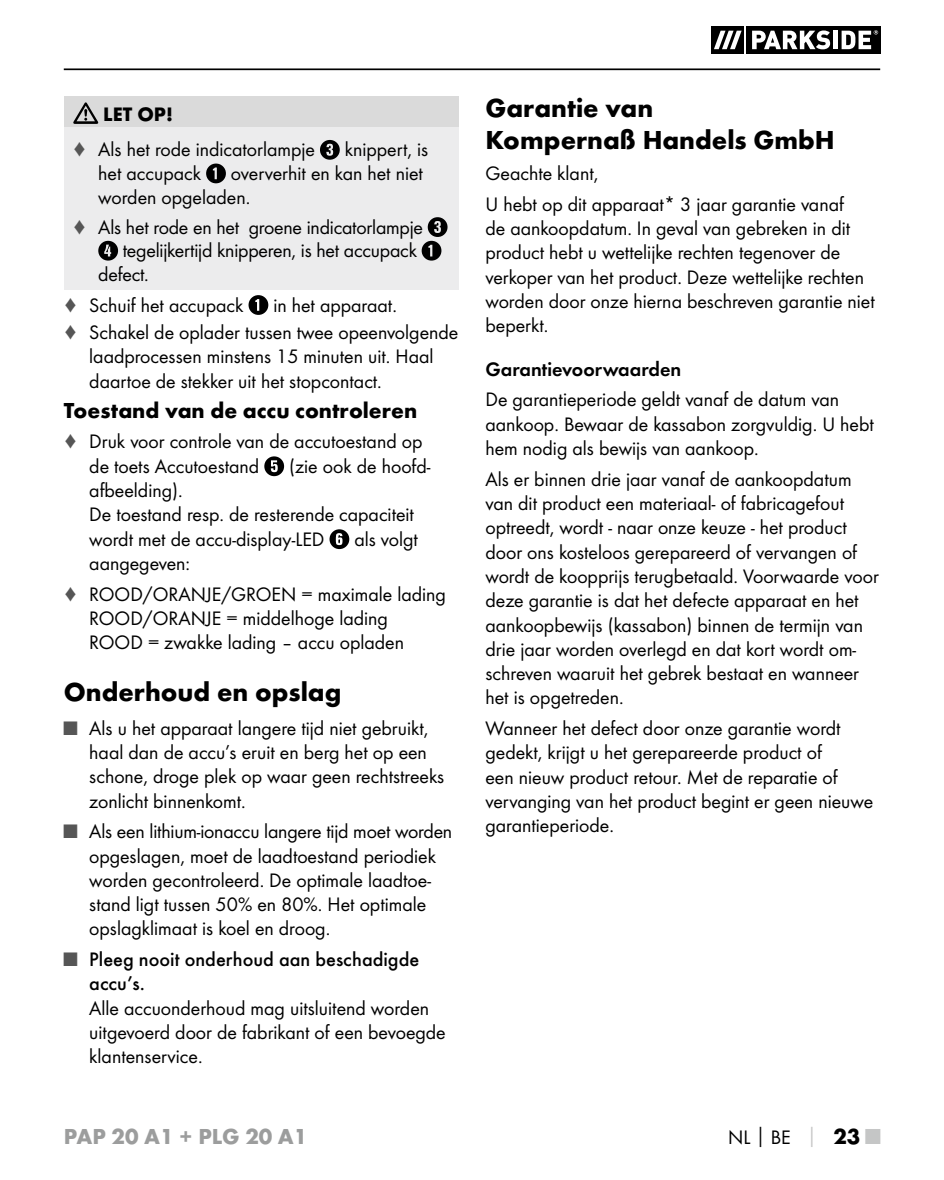
<style>
.page{position:relative;width:944px;height:1180px;background:#fff}
.page>*{position:absolute;margin:0;border:0;box-sizing:border-box;transform-origin:0 0}
.t1{font:700 27px/32.4px "Futura";color:#000}
.t2{font:700 22.5px "Futura";color:#000}
.t3{font:700 22.5px "Futura";color:#9c9d9d}
.t4{font:20.25px/24.3px "Futura Boo";color:#000}
.t5{font:500 20.25px/24.3px "Futura";color:#000}
.t6{font:20.25px "Futura Dem";color:#000}
.t7{font:700 20.25px "Futura";color:#000}
.s1{color:#565656}
.s2{font-family:"Futura Boo";font-weight:400;color:#565656}
.s3{font-family:"Futura";font-weight:700}
.s4{font-family:"Futura";font-weight:700;color:#c5c6c6}
.s5{font-family:"Futura";font-weight:700;font-size:22.5px}
.s6{font-family:"Futura";font-weight:700;font-size:22.5px;color:#c5c6c6}
</style>
<div class="page">
<hr style="left:64px;top:68px;width:816px;height:2px;background:#000">
<div style="left:712px;top:26px;width:32px;height:28px;background:#000"></div>
<div style="left:746px;top:26px;width:134px;height:28px;background:#000"></div>
<svg style="left:714px;top:31px;width:28px;height:18px"></svg>
<svg style="left:752px;top:31px;width:78px;height:18px"></svg>
<div style="left:833px;top:31px;width:5px;height:18px;background:#fff"></div>
<svg style="left:842px;top:30px;width:36px;height:19px"></svg>
<div style="left:64px;top:96px;width:394px;height:32px;background:#dadada"></div>
<div style="left:64px;top:128px;width:394px;height:162px;background:#ececed"></div>
<svg style="left:73px;top:102px;width:25px;height:22px"></svg>
<svg style="left:320px;top:140px;width:20px;height:20px"></svg>
<svg style="left:206px;top:164px;width:20px;height:19px"></svg>
<svg style="left:98px;top:241px;width:20px;height:20px"></svg>
<svg style="left:422px;top:217px;width:26px;height:44px"></svg>
<svg style="left:249px;top:295px;width:19px;height:20px"></svg>
<svg style="left:264px;top:456px;width:20px;height:20px"></svg>
<svg style="left:330px;top:529px;width:19px;height:20px"></svg>
<p class="t7" style="left:103px;top:102px;width:71px">LET OP!</p>
<p class="t4" style="left:73px;top:137px;width:244px"><span class="s1">♦</span> Als het rode indicatorlampje</p>
<p class="t4" style="left:345px;top:137px;width:85px">knippert, is</p>
<p class="t4" style="left:98px;top:161px;width:104px">het accupack</p>
<p class="t4" style="left:98px;top:161px;width:326px;line-height:23.6px;text-indent:133px">oververhit en kan het niet worden opgeladen.</p>
<p class="t4" style="left:73px;top:215px;width:352px"><span class="s1">♦</span> Als het rode en het groene indicatorlampje</p>
<p class="t4" style="left:123px;top:238px;width:296px">tegelijkertijd knipperen, is het accupack</p>
<p class="t4" style="left:98px;top:262px;width:49px">defect.</p>
<p class="t4" style="left:64px;top:292px;width:181px"><span class="s1">♦</span> Schuif het accupack</p>
<p class="t4" style="left:64px;top:291px;width:396px;line-height:27.4px;text-indent:210px">in het apparaat.<br><span class="s1">♦</span> Schakel de oplader tussen twee opeenvolgende</p>
<p class="t4" style="left:89px;top:344px;width:346px">laadprocessen minstens 15 minuten uit. Haal daartoe de stekker uit het stopcontact.</p>
<p class="t2" style="left:64px;top:396px;width:355px">Toestand van de accu controleren</p>
<p class="t4" style="left:89px;top:429px;width:335px;text-indent:-26px"><span class="s1">♦</span> Druk voor controle van de accutoestand op de toets Accutoestand</p>
<p class="t4" style="left:289px;top:454px;width:143px">(zie ook de hoofd-</p>
<p class="t4" style="left:89px;top:478px;width:326px">afbeelding).<br>De toestand resp. de resterende capaciteit wordt met de accu-display-LED</p>
<p class="t4" style="left:354px;top:527px;width:65px">als volgt</p>
<p class="t4" style="left:64px;top:548px;width:384px;line-height:30.6px;text-indent:26px">aangegeven:<br><span class="s1">♦</span> ROOD/ORANJE/GROEN = maximale lading</p>
<p class="t4" style="left:89px;top:606px;width:316px">ROOD/ORANJE = middelhoge lading<br>ROOD = zwakke lading – accu opladen</p>
<h1 class="t1" style="left:64px;top:675px;width:279px">Onderhoud en opslag</h1>
<p class="t4" style="left:89px;top:716px;width:357px;text-indent:-26px"><span class="s1">■</span> Als u het apparaat langere tijd niet gebruikt, haal dan de accu’s eruit en berg het op een schone, droge plek op waar geen rechtstreeks zonlicht binnenkomt.</p>
<p class="t4" style="left:89px;top:819px;width:364px;text-indent:-26px"><span class="s1">■</span> Als een lithium-ionaccu langere tijd moet worden opgeslagen, moet de laadtoestand periodiek worden gecontroleerd. De optimale laadtoe&shy;stand ligt tussen 50% en 80%. Het optimale opslagklimaat is koel en droog.</p>
<p class="t5" style="left:89px;top:947px;width:332px;text-indent:-26px"><span class="s2">■</span> Pleeg nooit onderhoud aan beschadigde accu’s.</p>
<p class="t4" style="left:89px;top:996px;width:358px">Alle accuonderhoud mag uitsluitend worden uitgevoerd door de fabrikant of een bevoegde klantenservice.</p>
<h1 class="t1" style="left:485px;top:91px;width:351px">Garantie van<br>Kompernaß -Handels -GmbH</h1>
<p class="t4" style="left:485px;top:158px;width:360px;line-height:30.6px">Geachte klant,<br>U hebt op dit apparaat* 3 jaar garantie vanaf</p>
<p class="t4" style="left:485px;top:216px;width:391px">de aankoopdatum. In geval van gebreken in dit product hebt u wettelijke rechten tegenover de verkoper van het product. Deze wettelijke rechten worden door onze hierna beschreven garantie niet beperkt.</p>
<p class="t6" style="left:485px;top:357px;width:197px">Garantievoorwaarden</p>
<p class="t4" style="left:485px;top:387px;width:390px">De garantieperiode geldt vanaf de datum van aankoop. Bewaar de kassabon zorgvuldig. U hebt hem nodig als bewijs van aankoop.</p>
<p class="t4" style="left:485px;top:467px;width:395px">Als er binnen drie jaar vanaf de aankoopdatum van dit product een materiaal- of fabricagefout optreedt, wordt - naar onze keuze - het product door ons kosteloos gerepareerd of vervangen of wordt de koopprijs terugbetaald. Voorwaarde voor deze garantie is dat het defecte apparaat en het aankoopbewijs (kassabon) binnen de termijn van drie jaar worden overlegd en dat kort wordt om&shy;schreven waaruit het gebrek bestaat en wanneer het is opgetreden.</p>
<p class="t4" style="left:485px;top:716px;width:389px">Wanneer het defect door onze garantie wordt gedekt, krijgt u het gerepareerde product of<br>een nieuw product retour. Met de reparatie of vervanging van het product begint er geen nieuwe garantieperiode.</p>
<p class="t3" style="left:64px;top:1123px;width:245px">PAP 20 A1 + PLG 20 A1</p>
<p class="t4" style="left:728px;top:1125px;width:154px">NL<span class="s3">│</span>BE <span class="s4">│</span> <span class="s5">23</span> <span class="s6">■</span></p>
</div>
